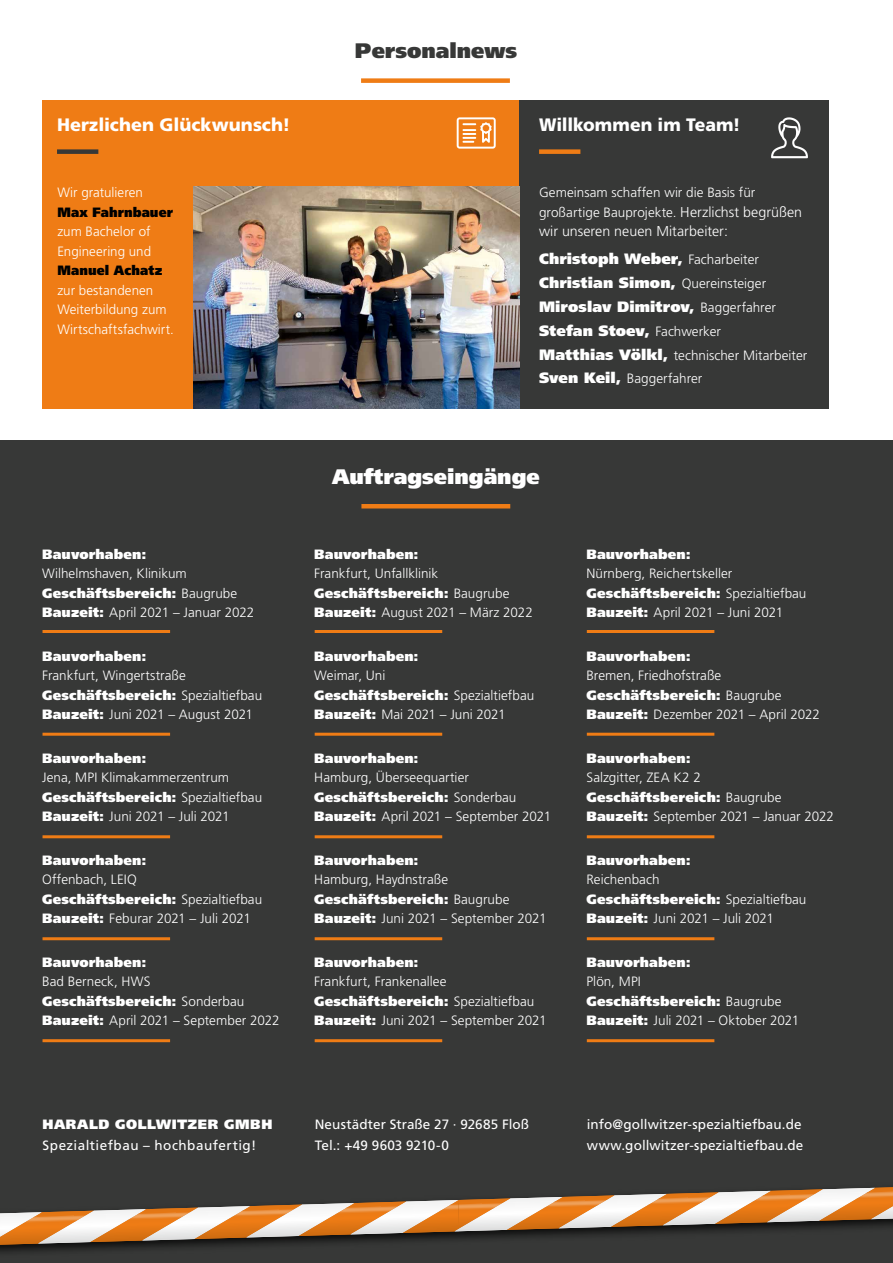
<style>
.page{position:relative;width:893px;height:1263px;background:#fff}
.page>*{position:absolute;margin:0;border:0;box-sizing:border-box;transform-origin:0 0}
.t1{font:900 21px "Frutiger";color:#fff}
.t2{font:900 21px "Frutiger";color:#373837}
.t3{font:900 18px "Frutiger";color:#fff}
.t4{font:900 15px/23.7px "Frutiger";letter-spacing:.005em;color:#fff}
.t5{font:300 14.25px "Frutiger";color:#fff}
.t6{font:300 13.5px/19.5px "Frutiger";color:#fff}
.t7{font:900 13.5px "Frutiger";letter-spacing:.01em;color:#fff}
.t8{font:13.5px/21px "Frutiger";letter-spacing:.01em;color:#fff}
.t9{font:13.5px "Frutiger";letter-spacing:.035em;color:#fff}
.t10{font:900 13.5px "Frutiger";letter-spacing:.01em;color:#000;scale:.93 1}
.t11{font:900 13.5px "Frutiger";letter-spacing:.04em;color:#fff}
.s1{font-size:14.25px}
.s2{font-weight:300;font-size:13.5px}
.s3{font-weight:900;font-size:15px}
.s4{font-weight:900}
</style>
<div class="page">
<div style="left:0;top:440px;width:893px;height:823px;background:#373837"></div>
<hr style="left:361px;top:504px;width:149px;height:4px;background:#ef7c15">
<svg style="left:0;top:1187px;width:893px;height:58px"></svg>
<img style="left:24px;top:1215px;width:62px;height:8px">
<img style="left:128px;top:1212px;width:62px;height:7px">
<img style="left:232px;top:1209px;width:62px;height:7px">
<img style="left:0;top:1217px;width:34px;height:6px">
<img style="left:76px;top:1214px;width:62px;height:7px">
<img style="left:180px;top:1211px;width:62px;height:7px">
<img style="left:284px;top:1207px;width:62px;height:8px">
<img style="left:388px;top:1204px;width:63px;height:8px">
<hr style="left:315px;top:1039px;width:127px;height:3px;background:#ef7c15">
<hr style="left:43px;top:733px;width:127px;height:3px;background:#ef7c15">
<hr style="left:315px;top:733px;width:127px;height:3px;background:#ef7c15">
<hr style="left:587px;top:733px;width:127px;height:3px;background:#ef7c15">
<hr style="left:43px;top:630px;width:127px;height:3px;background:#ef7c15">
<hr style="left:315px;top:630px;width:127px;height:3px;background:#ef7c15">
<hr style="left:587px;top:630px;width:127px;height:3px;background:#ef7c15">
<hr style="left:43px;top:835px;width:127px;height:3px;background:#ef7c15">
<hr style="left:315px;top:835px;width:127px;height:3px;background:#ef7c15">
<hr style="left:587px;top:835px;width:127px;height:3px;background:#ef7c15">
<hr style="left:43px;top:1039px;width:127px;height:3px;background:#ef7c15">
<hr style="left:43px;top:937px;width:127px;height:3px;background:#ef7c15">
<hr style="left:315px;top:937px;width:127px;height:3px;background:#ef7c15">
<hr style="left:587px;top:937px;width:127px;height:3px;background:#ef7c15">
<div style="left:361px;top:78px;width:149px;height:5px;background:#ef7c15"></div>
<hr style="left:587px;top:1039px;width:127px;height:3px;background:#ef7c15">
<div style="left:43px;top:100px;width:481px;height:309px;background:#ef7c15"></div>
<div style="left:57px;top:149px;width:41px;height:5px;background:#373837"></div>
<div style="left:520px;top:100px;width:309px;height:309px;background:#373837"></div>
<div style="left:539px;top:149px;width:41px;height:5px;background:#ef7c15"></div>
<svg style="left:771px;top:117px;width:37px;height:41px"></svg>
<svg style="left:457px;top:117px;width:39px;height:32px"></svg>
<img style="left:194px;top:187px;width:326px;height:222px">
<h2 class="t3" style="left:57px;top:114px;width:235px">Herzlichen Glückwunsch!</h2>
<p class="t6" style="left:57px;top:183px;width:87px">Wir gratulieren</p>
<p class="t10" style="left:57px;top:204px;width:126px">Max Fahrnbauer</p>
<p class="t6" style="left:57px;top:222px;width:95px">zum Bachelor of<br>Engineering und</p>
<p class="t10" style="left:57px;top:262px;width:114px">Manuel Achatz</p>
<p class="t6" style="left:57px;top:281px;width:118px">zur bestandenen<br>Weiterbildung zum<br>Wirtschaftsfachwirt.</p>
<h1 class="t2" style="left:355px;top:38px;width:164px">Personalnews</h1>
<h2 class="t3" style="left:539px;top:114px;width:203px">Willkommen im Team!</h2>
<p class="t6" style="left:539px;top:183px;width:264px">Gemeinsam schaffen wir die Basis für großartige Bauprojekte. <span class="s1">Herzlichst begrüßen</span></p>
<p class="t5" style="left:539px;top:223px;width:190px">wir unseren neuen Mitarbeiter:</p>
<p class="t4" style="left:539px;top:247px;width:238px">Christoph Weber, <span class="s2">Facharbeiter<br></span>Christian Simon, <span class="s2">Quereinsteiger<br></span>Miroslav Dimitrov, <span class="s2">Baggerfahrer<br></span>Stefan Stoev, <span class="s2">Fachwerker</span></p>
<p class="t6" style="left:539px;top:343px;width:270px;line-height:23.7px"><span class="s3">Matthias Völkl,</span> technischer Mitarbeiter<br><span class="s3">Sven Keil,</span> Baggerfahrer</p>
<p class="t7" style="left:42px;top:546px;width:106px">Bauvorhaben:</p>
<p class="t6" style="left:42px;top:564px;width:214px">Wilhelmshaven, Klinikum<br><span class="s4">Geschäftsbereich:</span> Baugrube<br><span class="s4">Bauzeit:</span> April 2021 – Januar 2022</p>
<p class="t7" style="left:42px;top:648px;width:106px">Bauvorhaben:</p>
<p class="t6" style="left:42px;top:666px;width:222px">Frankfurt, Wingertstraße<br><span class="s4">Geschäftsbereich:</span> Spezialtiefbau<br><span class="s4">Bauzeit:</span> Juni 2021 – August 2021</p>
<p class="t7" style="left:42px;top:750px;width:106px">Bauvorhaben:</p>
<p class="t6" style="left:42px;top:768px;width:222px">Jena, MPI Klimakammerzentrum<br><span class="s4">Geschäftsbereich:</span> Spezialtiefbau<br><span class="s4">Bauzeit:</span> Juni 2021 – Juli 2021</p>
<p class="t7" style="left:42px;top:852px;width:106px">Bauvorhaben:</p>
<p class="t6" style="left:42px;top:870px;width:222px">Offenbach, LEIQ<br><span class="s4">Geschäftsbereich:</span> Spezialtiefbau<br><span class="s4">Bauzeit:</span> Feburar 2021 – Juli 2021</p>
<p class="t7" style="left:42px;top:954px;width:106px">Bauvorhaben:</p>
<p class="t6" style="left:42px;top:972px;width:239px">Bad Berneck, HWS<br><span class="s4">Geschäftsbereich:</span> Sonderbau<br><span class="s4">Bauzeit:</span> April 2021 – September 2022</p>
<h1 class="t1" style="left:332px;top:464px;width:209px">Auftragseingänge</h1>
<p class="t7" style="left:314px;top:546px;width:106px">Bauvorhaben:</p>
<p class="t6" style="left:314px;top:564px;width:220px">Frankfurt, Unfallklinik<br><span class="s4">Geschäftsbereich:</span> Baugrube<br><span class="s4">Bauzeit:</span> August 2021 – März 2022</p>
<p class="t7" style="left:314px;top:648px;width:106px">Bauvorhaben:</p>
<p class="t6" style="left:314px;top:666px;width:222px">Weimar, Uni<br><span class="s4">Geschäftsbereich:</span> Spezialtiefbau<br><span class="s4">Bauzeit:</span> Mai 2021 – Juni 2021</p>
<p class="t7" style="left:314px;top:750px;width:106px">Bauvorhaben:</p>
<p class="t6" style="left:314px;top:768px;width:238px">Hamburg, Überseequartier<br><span class="s4">Geschäftsbereich:</span> Sonderbau<br><span class="s4">Bauzeit:</span> April 2021 – September 2021</p>
<p class="t7" style="left:314px;top:852px;width:106px">Bauvorhaben:</p>
<p class="t6" style="left:314px;top:870px;width:234px">Hamburg, Haydnstraße<br><span class="s4">Geschäftsbereich:</span> Baugrube<br><span class="s4">Bauzeit:</span> Juni 2021 – September 2021</p>
<p class="t7" style="left:314px;top:954px;width:106px">Bauvorhaben:</p>
<p class="t6" style="left:314px;top:972px;width:234px">Frankfurt, Frankenallee<br><span class="s4">Geschäftsbereich:</span> Spezialtiefbau<br><span class="s4">Bauzeit:</span> Juni 2021 – September 2021</p>
<p class="t7" style="left:586px;top:546px;width:106px">Bauvorhaben:</p>
<p class="t6" style="left:586px;top:564px;width:222px">Nürnberg, Reichertskeller<br><span class="s4">Geschäftsbereich:</span> Spezialtiefbau<br><span class="s4">Bauzeit:</span> April 2021 – Juni 2021</p>
<p class="t7" style="left:586px;top:648px;width:106px">Bauvorhaben:</p>
<p class="t6" style="left:586px;top:666px;width:235px">Bremen, Friedhofstraße<br><span class="s4">Geschäftsbereich:</span> Baugrube<br><span class="s4">Bauzeit:</span> Dezember 2021 – April 2022</p>
<p class="t7" style="left:586px;top:750px;width:106px">Bauvorhaben:</p>
<p class="t6" style="left:586px;top:768px;width:249px">Salzgitter, ZEA K2 2<br><span class="s4">Geschäftsbereich:</span> Baugrube<br><span class="s4">Bauzeit:</span> September 2021 – Januar 2022</p>
<p class="t7" style="left:586px;top:852px;width:106px">Bauvorhaben:</p>
<p class="t6" style="left:586px;top:870px;width:222px">Reichenbach<br><span class="s4">Geschäftsbereich:</span> Spezialtiefbau<br><span class="s4">Bauzeit:</span> Juni 2021 – Juli 2021</p>
<p class="t7" style="left:586px;top:954px;width:106px">Bauvorhaben:</p>
<p class="t6" style="left:586px;top:972px;width:214px">Plön, MPI<br><span class="s4">Geschäftsbereich:</span> Baugrube<br><span class="s4">Bauzeit:</span> Juli 2021 – Oktober 2021</p>
<p class="t11" style="left:43px;top:1116px;width:231px">HARALD GOLLWITZER GMBH</p>
<p class="t9" style="left:43px;top:1137px;width:215px">Spezialtiefbau – hochbaufertig!</p>
<p class="t8" style="left:315px;top:1114px;width:216px">Neustädter Straße 27 · 92685 Floß<br>Tel.: +49 9603 9210-0</p>
<p class="t8" style="left:587px;top:1114px;width:218px">info@gollwitzer-spezialtiefbau.de www.gollwitzer-spezialtiefbau.de</p>
</div>
